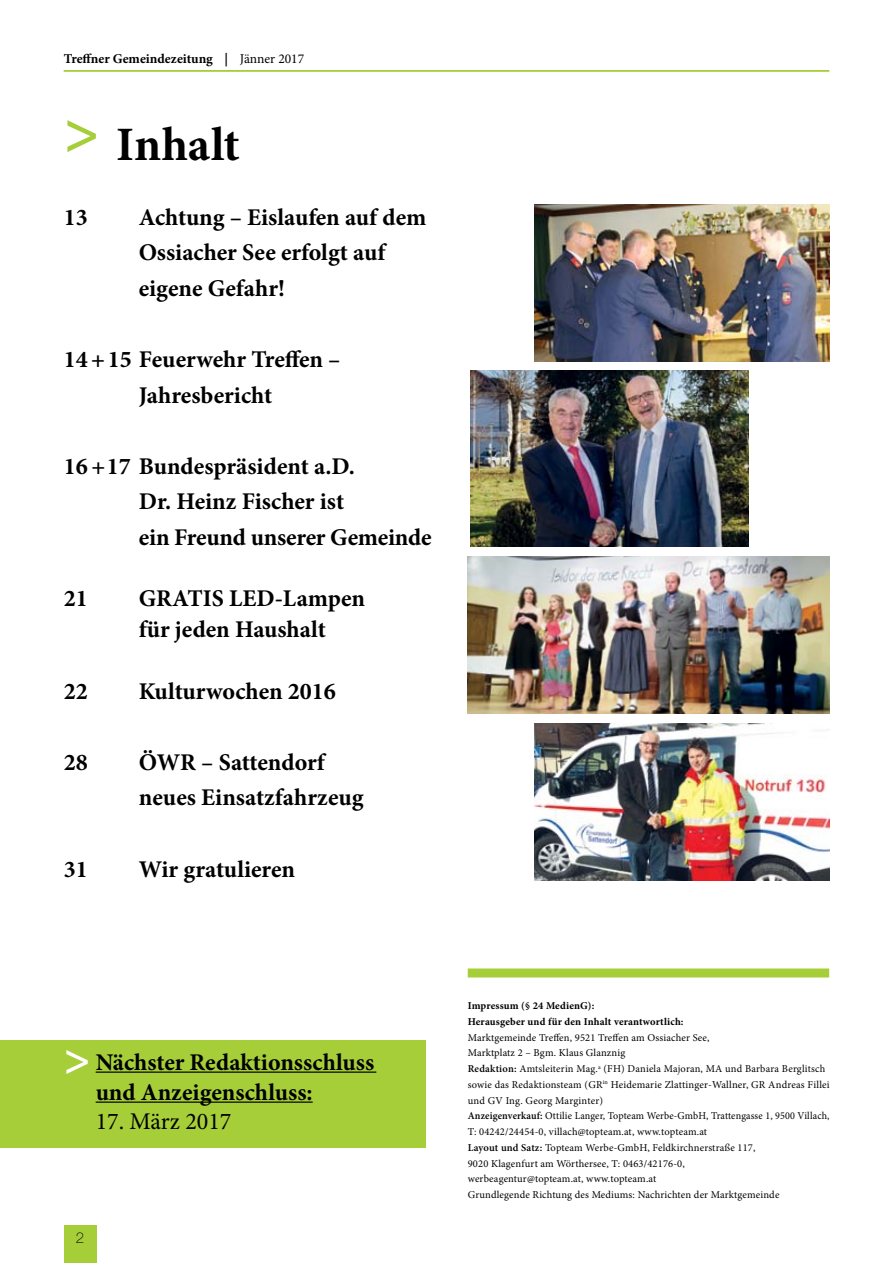
<style>
.page{position:relative;width:893px;height:1263px;background:#fff}
.page>*{position:absolute;margin:0;border:0;box-sizing:border-box;transform-origin:0 0}
.t1{font:700 48px "Minion Pro";letter-spacing:-.005em;color:#000}
.t2{font:700 24px/35.5px "Minion Pro";color:#000}
.t3{font:24px "Minion Pro";color:#000}
.t4{font:100 15px "Helvetica Neue";color:#000}
.t5{font:700 13.5px "Minion Pro";letter-spacing:-.005em;color:#000}
.t6{font:10.5px/15.8px "Minion Pro";letter-spacing:.015em;color:#000}
.t7{font:700 10.5px/15.8px "Minion Pro";letter-spacing:.015em;color:#000}
.s1{font-weight:400}
.s2{font-family:"Myriad Pro";font-weight:600;font-size:45px;color:#fff}
.s3{font-weight:600}
</style>
<div class="page">
<div style="left:64px;top:1225px;width:32px;height:38px;background:#a6ce39"></div>
<div style="left:468px;top:968px;width:361px;height:9px;background:#a6ce39"></div>
<hr style="left:64px;top:70px;width:765px;height:2px;background:#a6ce39">
<div style="left:0;top:1041px;width:425px;height:107px;background:#a6ce39"></div>
<hr style="left:96px;top:1071px;width:280px;height:2px;background:#000">
<hr style="left:96px;top:1101px;width:217px;height:2px;background:#000">
<img style="left:468px;top:556px;width:361px;height:157px">
<img style="left:471px;top:370px;width:277px;height:176px">
<img style="left:534px;top:204px;width:295px;height:157px">
<img style="left:534px;top:724px;width:295px;height:157px">
<p class="t5" style="left:64px;top:49px;width:242px">Treffner Gemeindezeitung | <span class="s1">Jänner 2017</span></p>
<h1 class="t1" style="left:64px;top:110px;width:177px"><sup>&gt;</sup> Inhalt</h1>
<h2 class="t2" style="left:64px;top:199px;width:25px">13</h2>
<h2 class="t2" style="left:139px;top:199px;width:289px">Achtung – Eislaufen auf dem<br>Ossiacher See erfolgt auf eigene Gefahr!</h2>
<h2 class="t2" style="left:64px;top:341px;width:278px;text-align:center">14 + 15 Feuerwehr Treffen –<br>Jahresbericht</h2>
<h2 class="t2" style="left:139px;top:448px;width:294px;text-indent:-75px">16 +17 Bundespräsident a.D.<br>Dr. Heinz Fischer ist<br>ein Freund unserer Gemeinde</h2>
<h2 class="t2" style="left:64px;top:581px;width:25px">21</h2>
<h2 class="t2" style="left:139px;top:583px;width:228px;line-height:30.8px">GRATIS LED-Lampen für jeden Haushalt</h2>
<h2 class="t2" style="left:64px;top:673px;width:25px">22</h2>
<h2 class="t2" style="left:139px;top:673px;width:199px">Kulturwochen 2016</h2>
<h2 class="t2" style="left:64px;top:744px;width:25px">28</h2>
<h2 class="t2" style="left:139px;top:744px;width:226px">ÖWR – Sattendorf neues Einsatzfahrzeug</h2>
<h2 class="t2" style="left:64px;top:851px;width:25px">31</h2>
<h2 class="t2" style="left:139px;top:851px;width:158px">Wir gratulieren</h2>
<h2 class="t2" style="left:96px;top:1047px;width:280px;line-height:30px;text-indent:-32px"><span class="s2">&gt;</span> Nächster Redaktionsschluss und Anzeigenschluss:</h2>
<h2 class="t3" style="left:96px;top:1105px;width:137px">17. März 2017</h2>
<h3 class="t4" style="left:76px;top:1229px;width:10px">2</h3>
<p class="t7" style="left:468px;top:998px;width:217px">Impressum (§ 24 MedienG):<br>Herausgeber und für den Inhalt verantwortlich:</p>
<p class="t6" style="left:468px;top:1029px;width:363px">Marktgemeinde Treffen, 9521 Treffen am Ossiacher See,<br>Marktplatz 2 – Bgm. Klaus Glanznig<br><span class="s3">Redaktion:</span> Amtsleiterin Mag.<sup>a</sup> (FH) Daniela Majoran, MA und Barbara Berglitsch sowie das Redaktionsteam (GR<sup>in</sup> Heidemarie Zlattinger-Wallner, GR Andreas Fillei und GV Ing. Georg Marginter)<br><span class="s3">Anzeigenverkauf:</span> Ottilie Langer, Topteam Werbe-GmbH, Trattengasse 1, 9500 Villach, T: 04242/24454-0, villach@topteam.at, www.topteam.at<br><span class="s3">Layout und Satz:</span> Topteam Werbe-GmbH, Feldkirchnerstraße 117,<br>9020 Klagenfurt am Wörthersee, T: 0463/42176-0,<br>werbeagentur@topteam.at, www.topteam.at<br>Grundlegende Richtung des Mediums: Nachrichten der Marktgemeinde</p>
</div>
